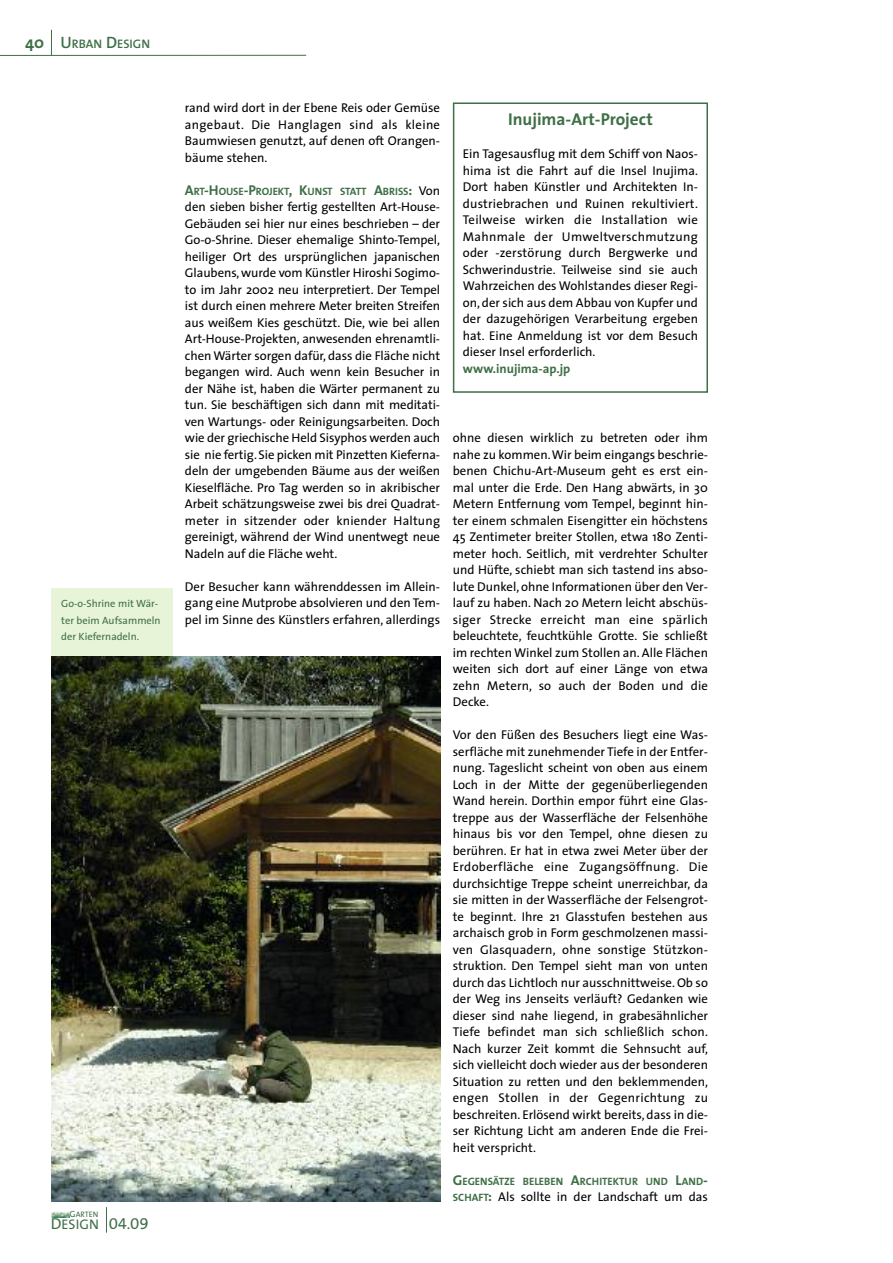
<style>
.page{position:relative;width:893px;height:1263px;background:#fff}
.page>*{position:absolute;margin:0;border:0;box-sizing:border-box;transform-origin:0 0}
.t1{font:700 17.25px "The Sans";color:#3f6f46}
.t2{font:13.95px "The Sans";letter-spacing:.01em;color:#3f6f46}
.t3{font:12.75px/16.5px "The Sans";color:#000;text-align:justify}
.t4{font:700 12.75px "The Sans";color:#3f6f46}
.t5{font:600 12.3px "The Sans";color:#3f6f46}
.t6{font:700 10.65px "The Sans";color:#3f6f46}
.t7{font:10.5px/16.5px "The Sans";color:#3f6f46}
.t8{font:7.95px "The Sans";letter-spacing:.005em;color:#3f6f46}
.s1{font-weight:700;font-size:16.5px}
.s2{font-size:16.5px}
.s3{font-size:9px}
.s4{font-size:15.9px}
.s5{font-family:"The Sans Caps";font-size:15.9px}
.s6{font-size:14.25px}
.s7{font-weight:400;font-size:12.75px;color:#000}
.s8{font-weight:700;font-size:10.65px;color:#3f6f46}
.s9{font-weight:700;font-size:14.25px;color:#3f6f46}
</style>
<div class="page">
<div style="left:51px;top:588px;width:121px;height:113px;background:#e7f4d8"></div>
<svg style="left:51px;top:30px;width:1px;height:25px"></svg>
<hr style="left:0;top:55px;width:306px;height:1px;background:#3f6f46">
<svg style="left:106px;top:1207px;width:1px;height:25px"></svg>
<img style="left:51px;top:1211px;width:18px;height:6px">
<div style="left:453px;top:102px;width:255px;height:291px;border:2px solid #3f6f46"></div>
<img style="left:51px;top:657px;width:389px;height:544px">
<p class="t5" style="left:25px;top:39px;width:127px"><span class="s1">40</span> <span class="s2">U</span>RBAN <span class="s2">D</span>ESIGN</p>
<p class="t7" style="left:61px;top:596px;width:101px">Go-o-Shrine mit Wär&shy;ter beim Aufsammeln der Kiefernadeln.</p>
<p class="t8" style="left:69px;top:1211px;width:30px"><span class="s3">G</span>ARTEN</p>
<p class="t2" style="left:51px;top:1218px;width:100px"><span class="s4">D</span>ESIGN <span class="s5">04.09</span></p>
<p class="t3" style="left:185px;top:101px;width:257px">rand wird dort in der Ebene Reis oder Gemüse angebaut. Die Hanglagen sind als kleine Baumwiesen genutzt, auf denen oft Orangen&shy;bäume stehen.</p>
<p class="t6" style="left:185px;top:187px;width:257px"><span class="s6">A</span>RT<span class="s6">-H</span>OUSE<span class="s6">-P</span>ROJEKT<span class="s6">, K</span>UNST STATT <span class="s6">A</span>BRISS<span class="s6">:</span> <span class="s7">Von</span></p>
<p class="t3" style="left:185px;top:200px;width:257px">den sieben bisher fertig gestellten Art-House-Gebäuden sei hier nur eines beschrieben – der Go-o-Shrine. Dieser ehemalige Shinto-Tempel, heiliger Ort des ursprünglichen japanischen Glaubens,wurde vom Künstler Hiroshi Sogimo&shy;to im Jahr 2002 neu interpretiert. Der Tempel ist durch einen mehrere Meter breiten Streifen aus weißem Kies geschützt. Die, wie bei allen Art-House-Projekten, anwesenden ehrenamtli&shy;chen Wärter sorgen dafür, dass die Fläche nicht begangen wird. Auch wenn kein Besucher in der Nähe ist, haben die Wärter permanent zu tun. Sie beschäftigen sich dann mit meditati&shy;ven Wartungs- oder Reinigungsarbeiten. Doch wie der griechische Held Sisyphos werden auch sie nie fertig. Sie picken mit Pinzetten Kieferna&shy;deln der umgebenden Bäume aus der weißen Kieselfläche. Pro Tag werden so in akribischer Arbeit schätzungsweise zwei bis drei Quadrat&shy;meter in sitzender oder kniender Haltung gereinigt, während der Wind unentwegt neue Nadeln auf die Fläche weht.</p>
<p class="t3" style="left:185px;top:579px;width:257px">Der Besucher kann währenddessen im Allein&shy;gang eine Mutprobe absolvieren und den Tem&shy;pel im Sinne des Künstlers erfahren, allerdings</p>
<h1 class="t1" style="left:508px;top:113px;width:146px">Inujima-Art-Project</h1>
<p class="t3" style="left:463px;top:147px;width:237px">Ein Tagesausflug mit dem Schiff von Naos&shy;hima ist die Fahrt auf die Insel Inujima.<br>Dort haben Künstler und Architekten In&shy;dustriebrachen und Ruinen rekultiviert.<br>Teilweise wirken die Installation wie Mahnmale der Umweltverschmutzung oder -zerstörung durch Bergwerke und Schwerindustrie. Teilweise sind sie auch Wahrzeichen des Wohlstandes dieser Regi&shy;on, der sich aus dem Abbau von Kupfer und der dazugehörigen Verarbeitung ergeben hat. Eine Anmeldung ist vor dem Besuch dieser Insel erforderlich.</p>
<p class="t4" style="left:463px;top:364px;width:109px">www.inujima-ap.jp</p>
<p class="t3" style="left:453px;top:431px;width:257px">ohne diesen wirklich zu betreten oder ihm nahe zu kommen.Wir beim eingangs beschrie&shy;benen Chichu-Art-Museum geht es erst ein&shy;mal unter die Erde. Den Hang abwärts, in 30<br>Metern Entfernung vom Tempel, beginnt hin&shy;ter einem schmalen Eisengitter ein höchstens 45 Zentimeter breiter Stollen, etwa 180 Zenti&shy;meter hoch. Seitlich, mit verdrehter Schulter und Hüfte, schiebt man sich tastend ins abso&shy;lute Dunkel, ohne Informationen über den Ver&shy;lauf zu haben. Nach 20 Metern leicht abschüs&shy;siger Strecke erreicht man eine spärlich beleuchtete, feuchtkühle Grotte. Sie schließt im rechten Winkel zum Stollen an. Alle Flächen weiten sich dort auf einer Länge von etwa zehn Metern, so auch der Boden und die Decke.</p>
<p class="t3" style="left:453px;top:728px;width:257px">Vor den Füßen des Besuchers liegt eine Was&shy;serfläche mit zunehmender Tiefe in der Entfer&shy;nung. Tageslicht scheint von oben aus einem Loch in der Mitte der gegenüberliegenden Wand herein. Dorthin empor führt eine Glas&shy;treppe aus der Wasserfläche der Felsenhöhe hinaus bis vor den Tempel, ohne diesen zu berühren. Er hat in etwa zwei Meter über der Erdoberfläche eine Zugangsöffnung. Die durchsichtige Treppe scheint unerreichbar, da sie mitten in der Wasserfläche der Felsengrot&shy;te beginnt. Ihre 21 Glasstufen bestehen aus archaisch grob in Form geschmolzenen massi&shy;ven Glasquadern, ohne sonstige Stützkon&shy;struktion. Den Tempel sieht man von unten durch das Lichtloch nur ausschnittweise. Ob so der Weg ins Jenseits verläuft? Gedanken wie dieser sind nahe liegend, in grabesähnlicher Tiefe befindet man sich schließlich schon.<br>Nach kurzer Zeit kommt die Sehnsucht auf, sich vielleicht doch wieder aus der besonderen Situation zu retten und den beklemmenden, engen Stollen in der Gegenrichtung zu beschreiten. Erlösend wirkt bereits, dass in die&shy;ser Richtung Licht am anderen Ende die Frei&shy;heit verspricht.</p>
<p class="t6" style="left:453px;top:1177px;width:257px"><span class="s6">G</span>EGENSÄTZE BELEBEN <span class="s6">A</span>RCHITEKTUR UND <span class="s6">L</span>AND<span class="s6">-</span></p>
<p class="t3" style="left:453px;top:1190px;width:257px"><span class="s8">SCHAFT</span><span class="s9">:</span> Als sollte in der Landschaft um das</p>
</div>
